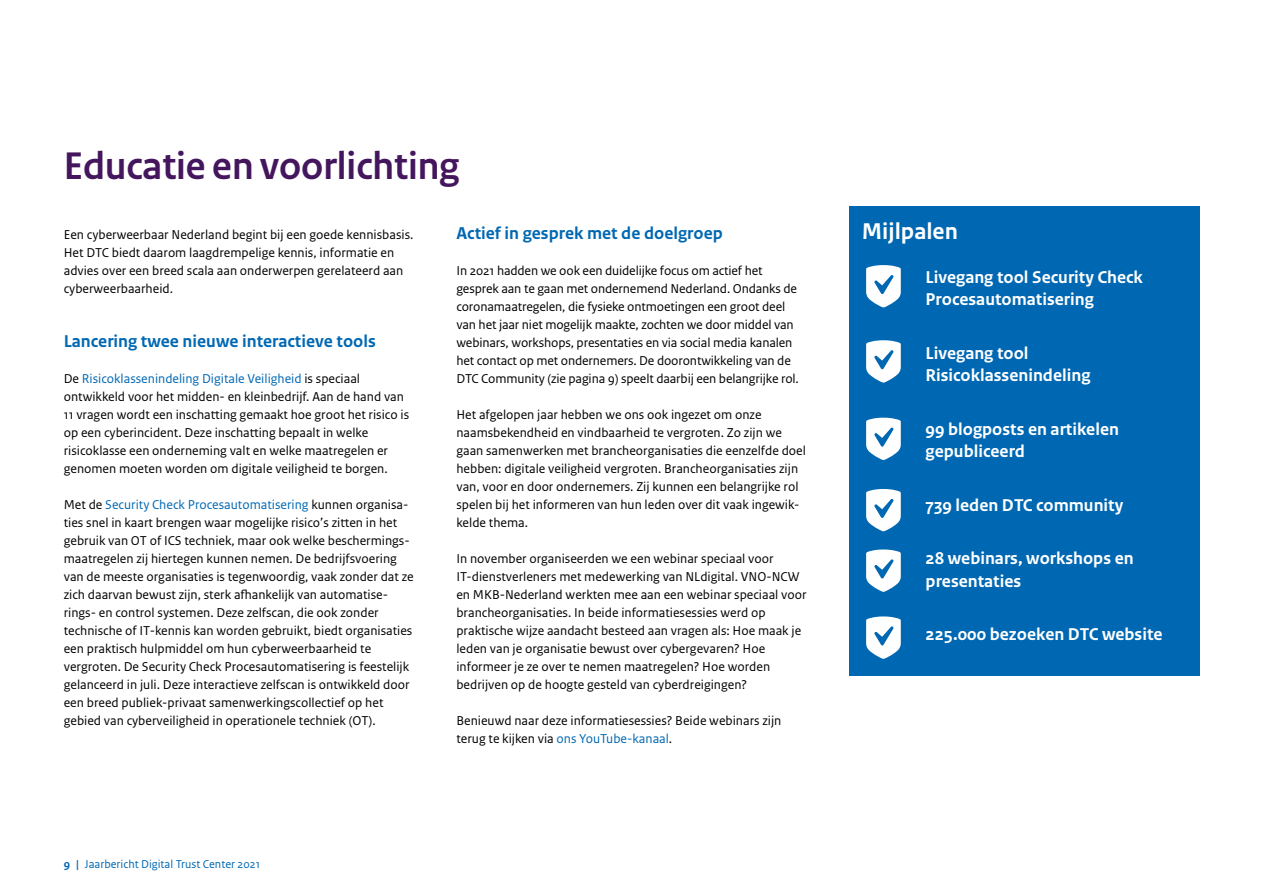
<style>
.page{position:relative;width:1263px;height:893px;background:#fff}
.page>*{position:absolute;margin:0;border:0;box-sizing:border-box;transform-origin:0 0}
.H2_RO_Kop{font:700 40.5px "Rijksoverheid Sans Heading";color:#44165d}
.P_RO_Kader_Kop{font:700 24px "Rijksoverheid Sans Text";color:#fff}
.P_RO_Kader_Broodteks{font:700 18px/22.5px "Rijksoverheid Sans Text";color:#fff}
.H3_RO_Alineakop_Sans{font:700 18px "Rijksoverheid Sans Text";color:#0068b3}
.P_RO_Broodtekst_Sans{font:13.5px/18px "Rijksoverheid Sans Text";color:#000}
.t1{font:12px "Rijksoverheid Sans Text";color:#0068b3}
.s1{color:#0068b3}
.s2{font-weight:700}
</style>
<div class="page">
<div style="left:849px;top:207px;width:350px;height:49px;background:#0068b3"></div>
<div style="left:849px;top:255px;width:350px;height:66px;background:#0068b3"></div>
<div style="left:849px;top:305px;width:350px;height:43px;background:#0068b3"></div>
<div style="left:849px;top:331px;width:350px;height:66px;background:#0068b3"></div>
<div style="left:849px;top:381px;width:350px;height:43px;background:#0068b3"></div>
<div style="left:849px;top:407px;width:350px;height:66px;background:#0068b3"></div>
<div style="left:849px;top:457px;width:350px;height:43px;background:#0068b3"></div>
<div style="left:849px;top:483px;width:350px;height:44px;background:#0068b3"></div>
<div style="left:849px;top:510px;width:350px;height:44px;background:#0068b3"></div>
<div style="left:849px;top:537px;width:350px;height:66px;background:#0068b3"></div>
<div style="left:849px;top:586px;width:350px;height:44px;background:#0068b3"></div>
<div style="left:849px;top:613px;width:350px;height:63px;background:#0068b3"></div>
<svg style="left:866px;top:265px;width:35px;height:42px"></svg>
<svg style="left:866px;top:340px;width:35px;height:43px"></svg>
<svg style="left:866px;top:418px;width:35px;height:42px"></svg>
<svg style="left:866px;top:489px;width:35px;height:42px"></svg>
<svg style="left:866px;top:549px;width:35px;height:43px"></svg>
<svg style="left:866px;top:616px;width:35px;height:43px"></svg>
<h2 class="H2_RO_Kop" style="left:64px;top:143px;width:397px">Educatie en voorlichting</h2>
<p class="P_RO_Broodtekst_Sans" style="left:64px;top:226px;width:351px">Een cyberweerbaar Nederland begint bij een goede kennisbasis.<br>Het DTC biedt daarom laagdrempelige kennis, informatie en advies over een breed scala aan onderwerpen gerelateerd aan cyberweerbaarheid.</p>
<h3 class="H3_RO_Alineakop_Sans" style="left:64px;top:331px;width:313px">Lancering twee nieuwe interactieve tools</h3>
<p class="P_RO_Broodtekst_Sans" style="left:64px;top:370px;width:347px">De <span class="s1">Risicoklassenindeling Digitale Veiligheid</span> is speciaal ontwikkeld voor het midden- en kleinbedrijf. Aan de hand van 11 vragen wordt een inschatting gemaakt hoe groot het risico is op een cyberincident. Deze inschatting bepaalt in welke risicoklasse een onderneming valt en welke maatregelen er genomen moeten worden om digitale veiligheid te borgen.</p>
<p class="P_RO_Broodtekst_Sans" style="left:64px;top:496px;width:351px">Met de <span class="s1">Security Check Procesautomatisering</span> kunnen organisa&shy;ties snel in kaart brengen waar mogelijke risico’s zitten in het gebruik van OT of ICS techniek, maar ook welke beschermings&shy;maatregelen zij hiertegen kunnen nemen. De bedrijfsvoering van de meeste organisaties is tegenwoordig, vaak zonder dat ze zich daarvan bewust zijn, sterk afhankelijk van automatise&shy;rings- en control systemen. Deze zelfscan, die ook zonder technische of IT-kennis kan worden gebruikt, biedt organisaties een praktisch hulpmiddel om hun cyberweerbaarheid te vergroten. De Security Check Procesautomatisering is feestelijk gelanceerd in juli. Deze interactieve zelfscan is ontwikkeld door een breed publiek-privaat samenwerkingscollectief op het gebied van cyberveiligheid in operationele techniek (OT).</p>
<h3 class="H3_RO_Alineakop_Sans" style="left:456px;top:223px;width:268px">Actief in gesprek met de doelgroep</h3>
<p class="P_RO_Broodtekst_Sans" style="left:456px;top:262px;width:344px">In 2021 hadden we ook een duidelijke focus om actief het gesprek aan te gaan met ondernemend Nederland. Ondanks de coronamaatregelen, die fysieke ontmoetingen een groot deel van het jaar niet mogelijk maakte, zochten we door middel van webinars, workshops, presentaties en via social media kanalen het contact op met ondernemers. De doorontwikkeling van de DTC Community (zie pagina 9) speelt daarbij een belangrijke rol.</p>
<p class="P_RO_Broodtekst_Sans" style="left:456px;top:406px;width:351px">Het afgelopen jaar hebben we ons ook ingezet om onze naamsbekendheid en vindbaarheid te vergroten. Zo zijn we gaan samenwerken met brancheorganisaties die eenzelfde doel hebben: digitale veiligheid vergroten. Brancheorganisaties zijn van, voor en door ondernemers. Zij kunnen een belangrijke rol spelen bij het informeren van hun leden over dit vaak ingewik&shy;kelde thema.</p>
<p class="P_RO_Broodtekst_Sans" style="left:456px;top:550px;width:352px">In november organiseerden we een webinar speciaal voor IT-dienstverleners met medewerking van NLdigital. VNO-NCW en MKB-Nederland werkten mee aan een webinar speciaal voor brancheorganisaties. In beide informatiesessies werd op praktische wijze aandacht besteed aan vragen als: Hoe maak je leden van je organisatie bewust over cybergevaren? Hoe informeer je ze over te nemen maatregelen? Hoe worden bedrijven op de hoogte gesteld van cyberdreigingen?</p>
<p class="P_RO_Broodtekst_Sans" style="left:456px;top:712px;width:326px">Benieuwd naar deze informatiesessies? Beide webinars zijn terug te kijken via <span class="s1">ons YouTube-kanaal</span>.</p>
<p class="t1" style="left:64px;top:857px;width:198px"><span class="s2">9 |</span> Jaarbericht Digital Trust Center 2021</p>
<p class="P_RO_Kader_Kop" style="left:862px;top:217px;width:98px">Mijlpalen</p>
<p class="P_RO_Kader_Broodteks" style="left:926px;top:266px;width:219px">Livegang tool Security Check<br>Procesautomatisering</p>
<p class="P_RO_Kader_Broodteks" style="left:926px;top:342px;width:166px">Livegang tool<br>Risicoklassenindeling</p>
<p class="P_RO_Kader_Broodteks" style="left:926px;top:418px;width:195px">99 blogposts en artikelen gepubliceerd</p>
<p class="P_RO_Kader_Broodteks" style="left:926px;top:494px;width:199px">739 leden DTC community</p>
<p class="P_RO_Kader_Broodteks" style="left:926px;top:547px;width:210px">28 webinars, workshops en presentaties</p>
<p class="P_RO_Kader_Broodteks" style="left:926px;top:623px;width:238px">225.000 bezoeken DTC website</p>
</div>
